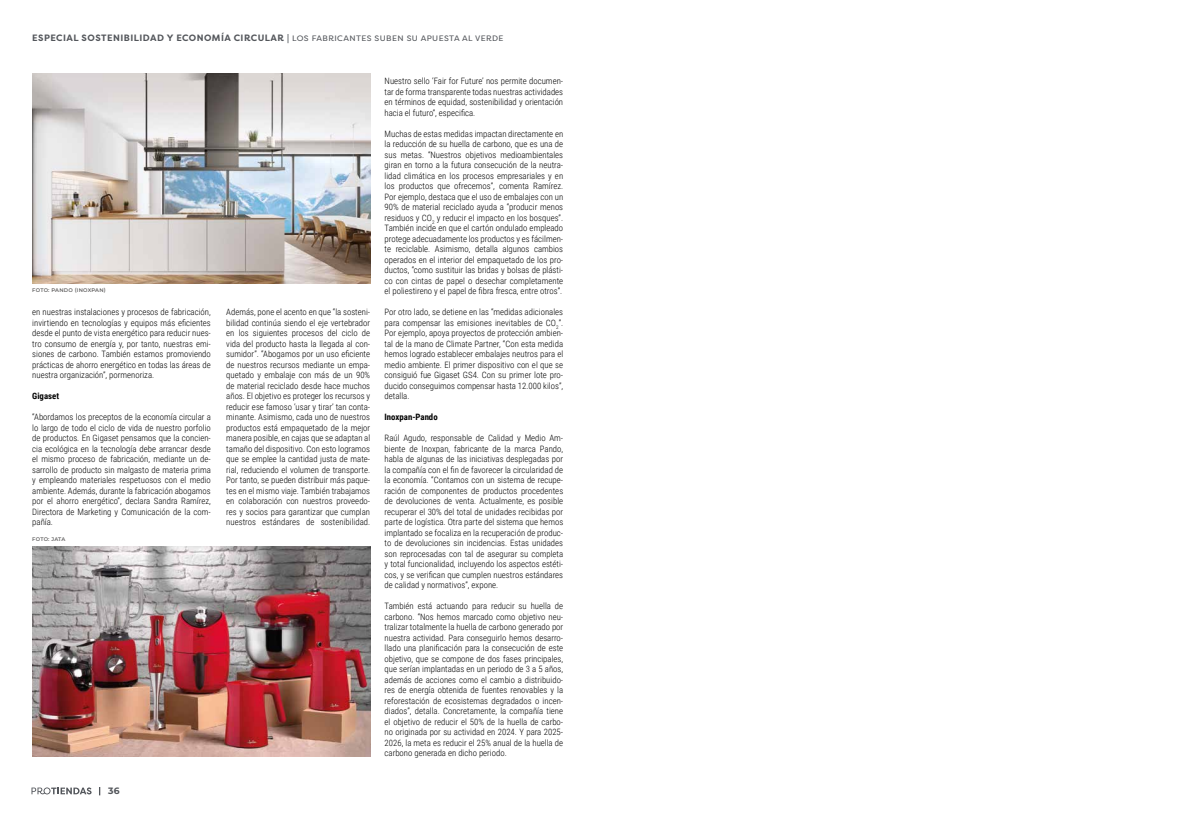
<style>
.page{position:relative;width:1191px;height:819px;background:#fff}
.page>*{position:absolute;margin:0;border:0;box-sizing:border-box;transform-origin:0 0}
.t1{font:700 9.19px "Filson Pro";letter-spacing:.05em;color:#53565b}
.t2{font:700 9.19px "Montserrat";color:#53565b}
.t3{font:300 8.75px/10.5px "Roboto Condensed";color:#000;text-align:justify}
.t4{font:700 8.75px "Roboto Condensed";color:#000}
.t5{font:600 5.25px "Montserrat";letter-spacing:.03em;color:#646363}
.s1{font-weight:400;font-size:7.88px}
</style>
<div class="page">
<svg style="left:32px;top:787px;width:60px;height:7px"></svg>
<img style="left:32px;top:546px;width:338px;height:210px">
<img style="left:32px;top:74px;width:338px;height:210px">
<p class="t1" style="left:32px;top:32px;width:473px">ESPECIAL SOSTENIBILIDAD Y ECONOMÍA CIRCULAR | <span class="s1">LOS FABRICANTES SUBEN SU APUESTA AL VERDE</span></p>
<p class="t5" style="left:32px;top:286px;width:75px">FOTO: PANDO (INOXPAN)</p>
<p class="t3" style="left:32px;top:306px;width:180px">en nuestras instalaciones y procesos de fabricación, invirtiendo en tecnologías y equipos más eficientes desde el punto de vista energético para reducir nues&shy;tro consumo de energía y, por tanto, nuestras emi&shy;siones de carbono. También estamos promoviendo prácticas de ahorro energético en todas las áreas de nuestra organización”, pormenoriza.</p>
<p class="t4" style="left:32px;top:390px;width:28px">Gigaset</p>
<p class="t3" style="left:32px;top:411px;width:180px">“Abordamos los preceptos de la economía circular a lo largo de todo el ciclo de vida de nuestro porfolio de productos. En Gigaset pensamos que la concien&shy;cia ecológica en la tecnología debe arrancar desde el mismo proceso de fabricación, mediante un de&shy;sarrollo de producto sin malgasto de materia prima y empleando materiales respetuosos con el medio ambiente. Además, durante la fabricación abogamos por el ahorro energético”, declara Sandra Ramírez, Directora de Marketing y Comunicación de la com&shy;pañía.</p>
<p class="t5" style="left:32px;top:535px;width:35px">FOTO: JATA</p>
<p class="t2" style="left:108px;top:784px;width:13px">36</p>
<p class="t3" style="left:226px;top:306px;width:145px">Además, pone el acento en que “la sosteni&shy;bilidad continúa siendo el eje vertebrador en los siguientes procesos del ciclo de vida del producto hasta la llegada al con&shy;sumidor”. “Abogamos por un uso eficiente de nuestros recursos mediante un empa&shy;quetado y embalaje con más de un 90% de material reciclado desde hace muchos años. El objetivo es proteger los recursos y reducir ese famoso ‘usar y tirar’ tan conta&shy;minante. Asimismo, cada uno de nuestros productos está empaquetado de la mejor manera posible, en cajas que se adaptan al tamaño del dispositivo. Con esto logramos que se emplee la cantidad justa de mate&shy;rial, reduciendo el volumen de transporte.<br>Por tanto, se pueden distribuir más paque&shy;tes en el mismo viaje. También trabajamos en colaboración con nuestros proveedo&shy;res y socios para garantizar que cumplan nuestros estándares de sostenibilidad.</p>
<p class="t3" style="left:384px;top:75px;width:180px">Nuestro sello ‘Fair for Future’ nos permite documen&shy;tar de forma transparente todas nuestras actividades en términos de equidad, sostenibilidad y orientación hacia el futuro”, especifica.</p>
<p class="t3" style="left:384px;top:128px;width:180px">Muchas de estas medidas impactan directamente en la reducción de su huella de carbono, que es una de sus metas. “Nuestros objetivos medioambientales giran en torno a la futura consecución de la neutra&shy;lidad climática en los procesos empresariales y en los productos que ofrecemos”, comenta Ramírez.<br>Por ejemplo, destaca que el uso de embalajes con un 90% de material reciclado ayuda a “producir menos residuos y CO<sub>2</sub> y reducir el impacto en los bosques”.<br>También incide en que el cartón ondulado empleado protege adecuadamente los productos y es fácilmen&shy;te reciclable. Asimismo, detalla algunos cambios operados en el interior del empaquetado de los pro&shy;ductos, “como sustituir las bridas y bolsas de plásti&shy;co con cintas de papel o desechar completamente el poliestireno y el papel de fibra fresca, entre otros”.</p>
<p class="t3" style="left:384px;top:306px;width:180px">Por otro lado, se detiene en las “medidas adicionales para compensar las emisiones inevitables de CO<sub>2</sub>”.<br>Por ejemplo, apoya proyectos de protección ambien&shy;tal de la mano de Climate Partner, “Con esta medida hemos logrado establecer embalajes neutros para el medio ambiente. El primer dispositivo con el que se consiguió fue Gigaset GS4. Con su primer lote pro&shy;ducido conseguimos compensar hasta 12.000 kilos”, detalla.</p>
<p class="t4" style="left:384px;top:411px;width:55px">Inoxpan-Pando</p>
<p class="t3" style="left:384px;top:432px;width:180px">Raúl Agudo, responsable de Calidad y Medio Am&shy;biente de Inoxpan, fabricante de la marca Pando, habla de algunas de las iniciativas desplegadas por la compañía con el fin de favorecer la circularidad de la economía. “Contamos con un sistema de recupe&shy;ración de componentes de productos procedentes de devoluciones de venta. Actualmente, es posible recuperar el 30% del total de unidades recibidas por parte de logística. Otra parte del sistema que hemos implantado se focaliza en la recuperación de produc&shy;to de devoluciones sin incidencias. Estas unidades son reprocesadas con tal de asegurar su completa y total funcionalidad, incluyendo los aspectos estéti&shy;cos, y se verifican que cumplen nuestros estándares de calidad y normativos”, expone.</p>
<p class="t3" style="left:384px;top:600px;width:180px">También está actuando para reducir su huella de carbono. “Nos hemos marcado como objetivo neu&shy;tralizar totalmente la huella de carbono generado por nuestra actividad. Para conseguirlo hemos desarro&shy;llado una planificación para la consecución de este objetivo, que se compone de dos fases principales, que serían implantadas en un periodo de 3 a 5 años, además de acciones como el cambio a distribuido&shy;res de energía obtenida de fuentes renovables y la reforestación de ecosistemas degradados o incen&shy;diados”, detalla. Concretamente, la compañía tiene el objetivo de reducir el 50% de la huella de carbo&shy;no originada por su actividad en 2024. Y para 2025- 2026, la meta es reducir el 25% anual de la huella de carbono generada en dicho periodo.</p>
</div>
